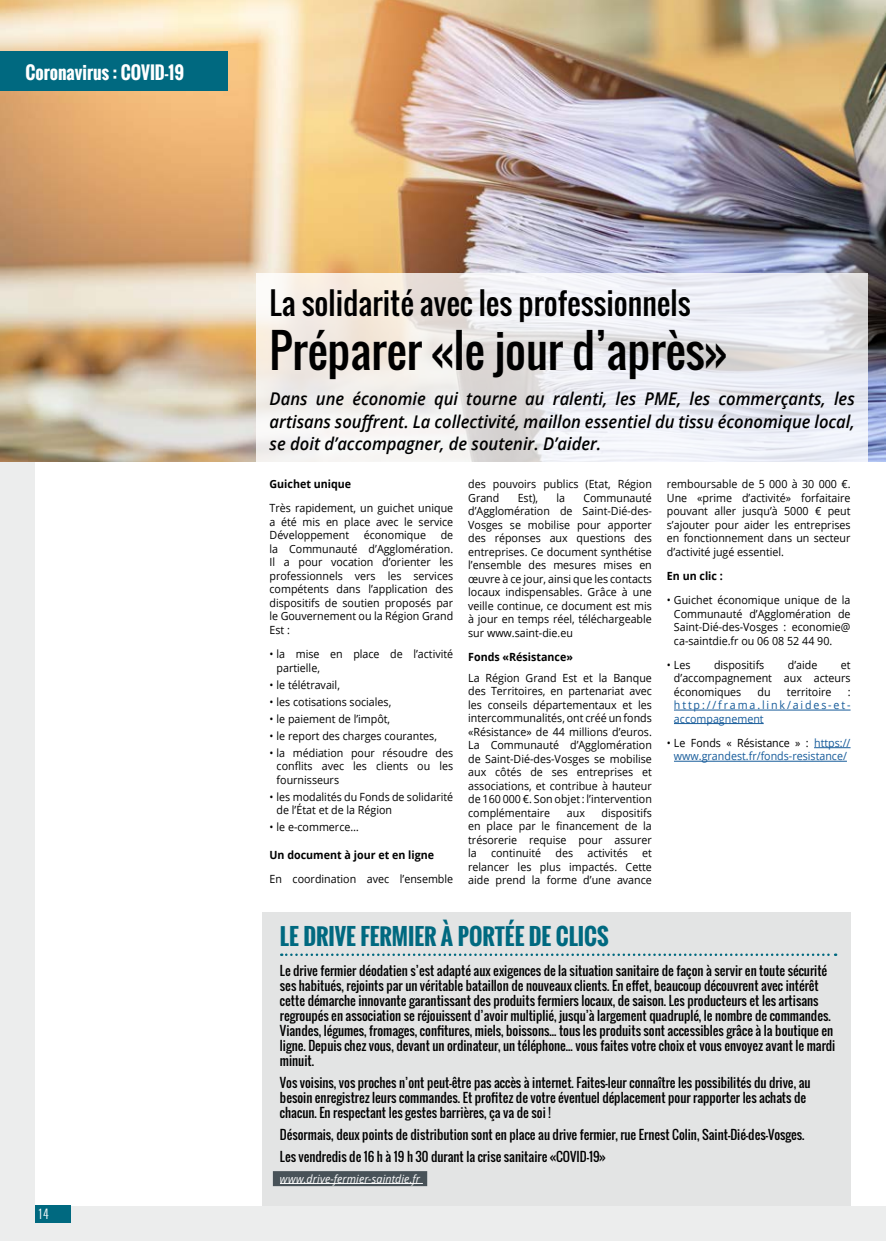
<style>
.page{position:relative;width:886px;height:1241px;background:#fff}
.page>*{position:absolute;margin:0;border:0;box-sizing:border-box;transform-origin:0 0}
.t1{font:45px "Oswald";color:#000}
.t2{font:30px "Oswald";color:#000}
.t3{font:700 22.5px "Oswald";color:#006980}
.t4{font:italic 600 17.5px/22.5px "Open Sans";color:#000;text-align:justify;scale:.95 1}
.t5{font:700 17.5px "Oswald";color:#fff}
.t6{font:12.5px/15px "Oswald";color:#000}
.t7{font:300 12.5px "Oswald";color:#fff}
.t8{font:11.25px/13.5px "Open Sans";color:#000;text-align:justify;scale:.95 1}
.t9{font:700 11.25px "Open Sans";color:#000;scale:.95 1}
.t10{font:11.25px/13.5px "Open Sans";color:#165b9a;text-align:center;scale:.95 1}
.t11{font:11.25px/13.5px "Open Sans";letter-spacing:.175em;color:#165b9a;scale:.95 1}
.t12{font:italic 11.25px "Open Sans";letter-spacing:.005em;color:#fff;scale:.95 1}
.s1{color:#000}
</style>
<div class="page">
<div style="left:0;top:0;width:886px;height:1240px;background:#eceded"></div>
<div style="left:35px;top:35px;width:851px;height:1170px;background:#fff"></div>
<img style="left:0;top:0;width:886px;height:462px">
<hr style="left:674px;top:709px;width:176px;height:1px;background:#165b9a">
<hr style="left:674px;top:723px;width:90px;height:1px;background:#165b9a">
<hr style="left:814px;top:747px;width:36px;height:1px;background:#165b9a">
<hr style="left:674px;top:760px;width:173px;height:1px;background:#165b9a">
<svg style="left:256px;top:273px;width:612px;height:189px"></svg>
<div style="left:262px;top:912px;width:588px;height:293px;background:#e3e4e4"></div>
<svg style="left:281px;top:953px;width:555px;height:2px"></svg>
<svg style="left:273px;top:1171px;width:154px;height:14px;background:#565f64"></svg>
<hr style="left:280px;top:1182px;width:143px;height:1px;background:#fff">
<div style="left:0;top:51px;width:227px;height:39px;background:#006980"></div>
<div style="left:35px;top:1205px;width:36px;height:17px;background:#006980"></div>
<h3 class="t5" style="left:26px;top:60px;width:160px">Coronavirus : COVID-19</h3>
<p class="t7" style="left:39px;top:1204px;width:11px">14</p>
<h2 class="t2" style="left:270px;top:281px;width:422px">La solidarité avec les professionnels</h2>
<h1 class="t1" style="left:270px;top:317px;width:459px">Préparer «le jour d’après»</h1>
<h3 class="t4" style="left:270px;top:387px;width:617px">Dans une économie qui tourne au ralenti, les PME, les commerçants, les artisans souffrent. La collectivité, maillon essentiel du tissu économique local, se doit d’accompagner, de soutenir. D’aider.</h3>
<p class="t9" style="left:269px;top:476px;width:87px">Guichet unique</p>
<p class="t8" style="left:269px;top:501px;width:195px">Très rapidement, un guichet unique a été mis en place avec le service Développement</p>
<p class="t8" style="left:364px;top:528px;width:67px">économique</p>
<p class="t8" style="left:269px;top:528px;width:195px;text-indent:171px">de la Communauté d’Agglomération.<br>Il a pour vocation d’orienter les professionnels vers les services compétents dans l’application des dispositifs de soutien proposés par le Gouvernement ou la Région Grand Est :</p>
<p class="t8" style="left:277px;top:646px;width:187px;text-indent:-7px">• la mise en place de l’activité partielle,</p>
<p class="t8" style="left:269px;top:677px;width:76px">• le télétravail,</p>
<p class="t8" style="left:269px;top:694px;width:130px">• les cotisations sociales,</p>
<p class="t8" style="left:269px;top:711px;width:129px">• le paiement de l’impôt,</p>
<p class="t8" style="left:269px;top:728px;width:178px">• le report des charges courantes,</p>
<p class="t8" style="left:277px;top:745px;width:187px;text-indent:-7px">• la médiation pour résoudre des conflits avec les clients ou les fournisseurs</p>
<p class="t8" style="left:277px;top:789px;width:187px;text-indent:-7px">• les modalités du Fonds de solidarité de l’État et de la Région</p>
<p class="t8" style="left:269px;top:820px;width:95px">• le e-commerce…</p>
<p class="t9" style="left:269px;top:847px;width:175px">Un document à jour et en ligne</p>
<p class="t8" style="left:269px;top:872px;width:195px">En coordination avec l’ensemble</p>
<p class="t8" style="left:468px;top:477px;width:195px">des pouvoirs publics (Etat, Région<br>Grand</p>
<p class="t8" style="left:468px;top:490px;width:195px;text-indent:115px">Communauté d’Agglomération de Saint-Dié-des-Vosges se mobilise pour apporter des réponses aux questions des entreprises. Ce document synthétise l’ensemble des mesures mises en œuvre à ce jour, ainsi que les contacts locaux indispensables. Grâce à une veille continue, ce document est mis à jour en temps réel, téléchargeable sur www.saint-die.eu</p>
<p class="t9" style="left:468px;top:648px;width:112px">Fonds «Résistance»</p>
<p class="t8" style="left:468px;top:670px;width:195px">La Région Grand Est et la Banque des Territoires, en partenariat avec les conseils départementaux et les intercommunalités, ont créé un fonds «Résistance» de 44 millions d’euros.<br>La Communauté d’Agglomération de Saint-Dié-des-Vosges se mobilise aux côtés de ses entreprises et associations, et contribue à hauteur de 160 000 €. Son objet : l’intervention complémentaire</p>
<p class="t8" style="left:518px;top:490px;width:23px">Est),</p>
<p class="t8" style="left:556px;top:490px;width:11px">la</p>
<p class="t8" style="left:468px;top:805px;width:195px;text-indent:133px">dispositifs en place par le financement de la trésorerie requise pour assurer la</p>
<p class="t8" style="left:567px;top:805px;width:21px">aux</p>
<p class="t8" style="left:491px;top:845px;width:54px">continuité</p>
<p class="t8" style="left:555px;top:845px;width:20px">des</p>
<p class="t8" style="left:587px;top:845px;width:44px">activités</p>
<p class="t8" style="left:468px;top:845px;width:195px;text-indent:174px">et relancer les plus impactés. Cette aide prend la forme d’une avance</p>
<p class="t8" style="left:667px;top:477px;width:195px">remboursable de 5 000 à 30 000 €.<br>Une «prime d’activité» forfaitaire pouvant aller jusqu’à 5000 € peut s’ajouter pour aider les entreprises en fonctionnement dans un secteur d’activité jugé essentiel.</p>
<p class="t9" style="left:667px;top:567px;width:60px">En un clic :</p>
<p class="t8" style="left:674px;top:592px;width:187px;text-indent:-7px">• Guichet économique unique de la Communauté d’Agglomération de Saint-Dié-des-Vosges : economie@ ca-saintdie.fr ou 06 08 52 44 90.</p>
<p class="t8" style="left:667px;top:657px;width:26px">• Les</p>
<p class="t8" style="left:714px;top:657px;width:55px">dispositifs</p>
<p class="t8" style="left:788px;top:657px;width:33px">d’aide</p>
<p class="t8" style="left:674px;top:657px;width:187px;text-indent:167px">et d’accompagnement aux acteurs économiques</p>
<p class="t8" style="left:757px;top:684px;width:15px">du</p>
<p class="t8" style="left:787px;top:684px;width:48px">territoire</p>
<p class="t8" style="left:848px;top:684px;width:4px">:</p>
<p class="t11" style="left:674px;top:698px;width:187px">http://frama.link/aides-et&shy;accompagnement</p>
<p class="t10" style="left:667px;top:735px;width:195px"><span class="s1">• Le Fonds « Résistance » :</span> https:// www.grandest.fr/fonds-resistance/</p>
<h3 class="t3" style="left:280px;top:919px;width:330px">LE DRIVE FERMIER À PORTÉE DE CLICS</h3>
<p class="t6" style="left:280px;top:962px;width:557px">Le drive fermier déodatien s’est adapté aux exigences de la situation sanitaire de façon à servir en toute sécurité ses habitués, rejoints par un véritable bataillon de nouveaux clients. En effet, beaucoup découvrent avec intérêt cette démarche innovante garantissant des produits fermiers locaux, de saison. Les producteurs et les artisans regroupés en association se réjouissent d’avoir multiplié, jusqu’à largement quadruplé, le nombre de commandes.<br>Viandes, légumes, fromages, confitures, miels, boissons... tous les produits sont accessibles grâce à la boutique en ligne. Depuis chez vous, devant un ordinateur, un téléphone... vous faites votre choix et vous envoyez avant le mardi minuit.</p>
<p class="t6" style="left:280px;top:1074px;width:532px">Vos voisins, vos proches n’ont peut-être pas accès à internet. Faites-leur connaître les possibilités du drive, au besoin enregistrez leurs commandes. Et profitez de votre éventuel déplacement pour rapporter les achats de chacun. En respectant les gestes barrières, ça va de soi !</p>
<p class="t6" style="left:280px;top:1123px;width:526px;line-height:22.1px">Désormais, deux points de distribution sont en place au drive fermier, rue Ernest Colin, Saint-Dié-des-Vosges.<br>Les vendredis de 16 h à 19 h 30 durant la crise sanitaire «COVID-19»</p>
<p class="t12" style="left:280px;top:1170px;width:149px">www.drive-fermier-saintdie.fr</p>
</div>
